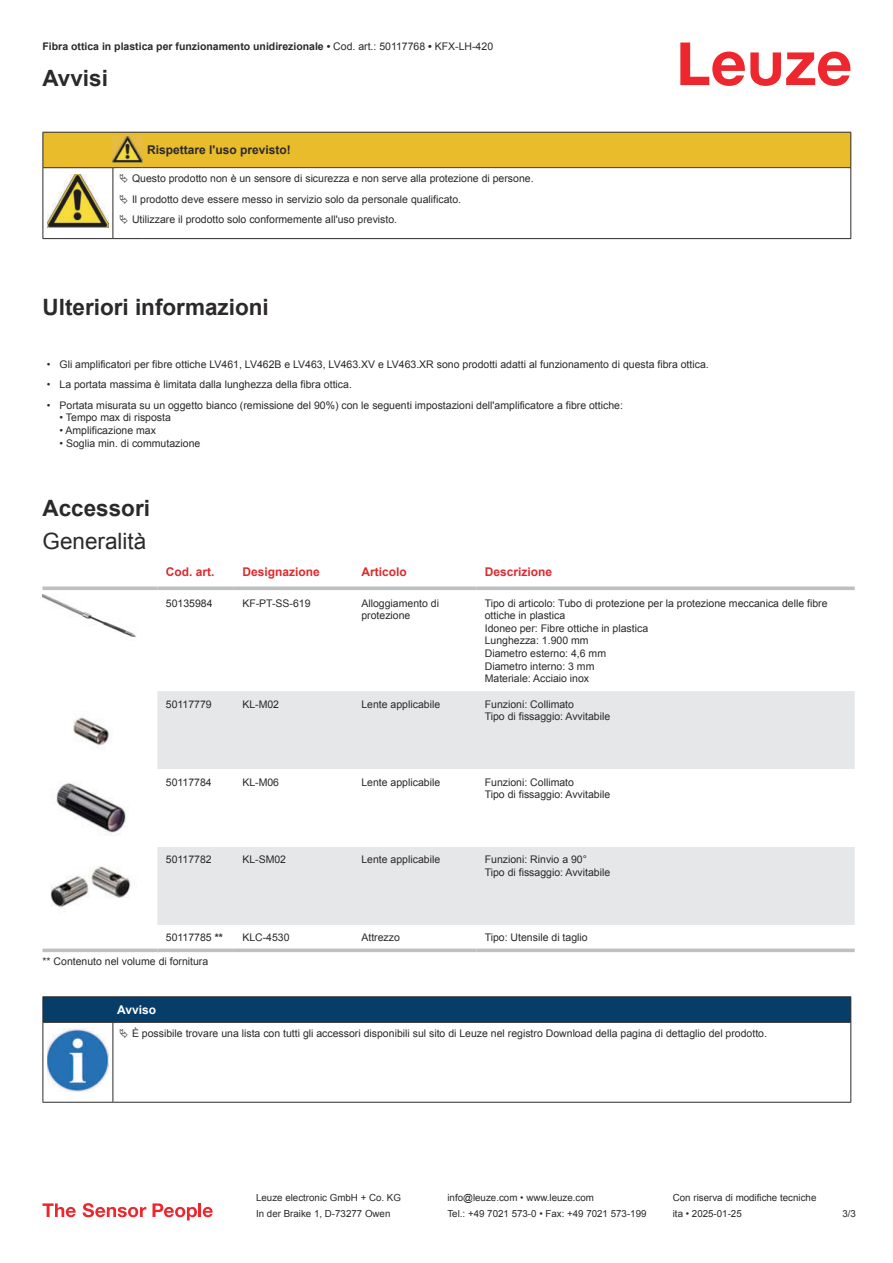
<style>
.page{position:relative;width:893px;height:1263px;background:#fff}
.page>*{position:absolute;margin:0;border:0;box-sizing:border-box;transform-origin:0 0}
.t1{font:700 22.5px "Arial";color:#2b292a}
.t2{font:22.5px "Arial";color:#2b292a}
.t3{font:700 12px "Arial";color:#db2a30}
.t4{font:700 12px "Arial";color:#2b292a}
.t5{font:700 12px "Arial";color:#fff}
.t6{font:10.5px/12.6px "Arial";color:#2b292a}
.t7{font:700 10.5px "Arial";color:#2b292a}
.t8{font:9.75px "Arial";color:#2b292a}
.s1{font-weight:400}
.s2{font-weight:700}
</style>
<div class="page">
<svg style="left:680px;top:43px;width:170px;height:43px"></svg>
<svg style="left:157px;top:691px;width:698px;height:234px;fill:#e6e7e9"></svg>
<svg style="left:43px;top:586px;width:114px;height:4px"></svg>
<svg style="left:157px;top:586px;width:77px;height:4px"></svg>
<svg style="left:234px;top:586px;width:119px;height:4px"></svg>
<svg style="left:353px;top:586px;width:123px;height:4px"></svg>
<svg style="left:476px;top:586px;width:379px;height:4px;background:#c5c7c8"></svg>
<svg style="left:43px;top:948px;width:114px;height:4px"></svg>
<svg style="left:157px;top:948px;width:77px;height:4px"></svg>
<svg style="left:234px;top:948px;width:119px;height:4px"></svg>
<svg style="left:353px;top:948px;width:123px;height:4px"></svg>
<svg style="left:476px;top:948px;width:379px;height:4px;background:#c6c8c9"></svg>
<img style="left:43px;top:594px;width:93px;height:44px">
<img style="left:73px;top:717px;width:36px;height:30px">
<img style="left:56px;top:783px;width:70px;height:53px">
<img style="left:50px;top:866px;width:81px;height:44px">
<svg style="left:44px;top:1023px;width:806px;height:79px"></svg>
<hr style="left:43px;top:996px;width:70px;height:1px;background:#2b292a">
<hr style="left:43px;top:1022px;width:70px;height:1px;background:#2b292a">
<hr style="left:113px;top:996px;width:738px;height:1px;background:#2b292a">
<svg style="left:43px;top:997px;width:808px;height:25px;background:#063c67"></svg>
<hr style="left:113px;top:1022px;width:738px;height:1px;background:#2b292a">
<hr style="left:43px;top:1023px;width:1px;height:75px;background:#2b292a">
<hr style="left:113px;top:1023px;width:1px;height:75px;background:#2b292a">
<hr style="left:850px;top:1023px;width:1px;height:75px;background:#2b292a">
<hr style="left:43px;top:1102px;width:70px;height:1px;background:#2b292a">
<hr style="left:113px;top:1102px;width:738px;height:1px;background:#2b292a">
<img style="left:47px;top:1029px;width:61px;height:62px">
<div style="left:115px;top:1023px;width:734px;height:20px;background:#fff"></div>
<svg style="left:43px;top:1203px;width:33px;height:14px"></svg>
<svg style="left:83px;top:1203px;width:63px;height:14px"></svg>
<svg style="left:153px;top:1203px;width:44px;height:17px"></svg>
<hr style="left:198px;top:1203px;width:3px;height:14px;background:#ed272d">
<svg style="left:203px;top:1207px;width:10px;height:10px"></svg>
<hr style="left:43px;top:238px;width:70px;height:1px;background:#2b292a">
<hr style="left:113px;top:238px;width:30px;height:1px;background:#2b292a">
<hr style="left:143px;top:238px;width:708px;height:1px;background:#2b292a">
<svg style="left:43px;top:132px;width:808px;height:106px"></svg>
<p class="t7" style="left:43px;top:43px;width:452px">Fibra ottica in plastica per funzionamento unidirezionale • <span class="s1">Cod. art.: 50117768</span> • <span class="s1">KFX-LH-420</span></p>
<h1 class="t1" style="left:43px;top:70px;width:67px">Avvisi</h1>
<p class="t4" style="left:147px;top:145px;width:145px">Rispettare l'uso previsto!</p>
<p class="t6" style="left:132px;top:170px;width:403px;line-height:20.2px">Questo prodotto non è un sensore di sicurezza e non serve alla protezione di persone.<br>Il prodotto deve essere messo in servizio solo da personale qualificato.<br>Utilizzare il prodotto solo conformemente all'uso previsto.</p>
<h1 class="t1" style="left:43px;top:299px;width:228px">Ulteriori informazioni</h1>
<p class="t6" style="left:47px;top:359px;width:663px">• Gli amplificatori per fibre ottiche LV461, LV462B e LV463, LV463.XV e LV463.XR sono prodotti adatti al funzionamento di questa fibra ottica.</p>
<p class="t6" style="left:47px;top:379px;width:307px">• La portata massima è limitata dalla lunghezza della fibra ottica.</p>
<p class="t6" style="left:47px;top:400px;width:578px">• Portata misurata su un oggetto bianco (remissione del 90%) con le seguenti impostazioni dell'amplificatore a fibre ottiche:</p>
<p class="t6" style="left:60px;top:412px;width:113px">• Tempo max di risposta</p>
<p class="t6" style="left:60px;top:425px;width:98px">• Amplificazione max</p>
<p class="t6" style="left:60px;top:437px;width:142px">• Soglia min. di commutazione</p>
<h1 class="t1" style="left:43px;top:499px;width:109px">Accessori</h1>
<h1 class="t2" style="left:43px;top:533px;width:105px">Generalità</h1>
<p class="t3" style="left:166px;top:567px;width:50px">Cod. art.</p>
<p class="t3" style="left:242px;top:567px;width:79px">Designazione</p>
<p class="t3" style="left:361px;top:567px;width:47px">Articolo</p>
<p class="t3" style="left:485px;top:567px;width:69px">Descrizione</p>
<p class="t6" style="left:166px;top:597px;width:48px">50135984</p>
<p class="t6" style="left:242px;top:597px;width:70px">KF-PT-SS-619</p>
<p class="t6" style="left:361px;top:597px;width:79px">Alloggiamento di protezione</p>
<p class="t6" style="left:485px;top:597px;width:344px">Tipo di articolo: Tubo di protezione per la protezione meccanica delle fibre ottiche in plastica<br>Idoneo per: Fibre ottiche in plastica<br>Lunghezza: 1.900 mm<br>Diametro esterno: 4,6 mm<br>Diametro interno: 3 mm<br>Materiale: Acciaio inox</p>
<p class="t6" style="left:166px;top:698px;width:47px">50117779</p>
<p class="t6" style="left:242px;top:698px;width:38px">KL-M02</p>
<p class="t6" style="left:361px;top:698px;width:80px">Lente applicabile</p>
<p class="t6" style="left:485px;top:698px;width:127px">Funzioni: Collimato<br>Tipo di fissaggio: Avvitabile</p>
<p class="t6" style="left:166px;top:776px;width:47px">50117784</p>
<p class="t6" style="left:242px;top:776px;width:38px">KL-M06</p>
<p class="t6" style="left:361px;top:776px;width:80px">Lente applicabile</p>
<p class="t6" style="left:485px;top:776px;width:127px">Funzioni: Collimato<br>Tipo di fissaggio: Avvitabile</p>
<p class="t6" style="left:166px;top:854px;width:47px">50117782</p>
<p class="t6" style="left:242px;top:854px;width:45px">KL-SM02</p>
<p class="t6" style="left:361px;top:854px;width:80px">Lente applicabile</p>
<p class="t6" style="left:485px;top:854px;width:127px">Funzioni: Rinvio a 90°<br>Tipo di fissaggio: Avvitabile</p>
<p class="t6" style="left:166px;top:932px;width:59px">50117785 <span class="s2">**</span></p>
<p class="t6" style="left:242px;top:932px;width:49px">KLC-4530</p>
<p class="t6" style="left:361px;top:932px;width:40px">Attrezzo</p>
<p class="t6" style="left:485px;top:932px;width:104px">Tipo: Utensile di taglio</p>
<p class="t6" style="left:43px;top:955px;width:167px">** Contenuto nel volume di fornitura</p>
<p class="t5" style="left:117px;top:1005px;width:40px">Avviso</p>
<p class="t6" style="left:132px;top:1028px;width:636px">È possibile trovare una lista con tutti gli accessori disponibili sul sito di Leuze nel registro Download della pagina di dettaglio del prodotto.</p>
<p class="t8" style="left:256px;top:1194px;width:146px">Leuze electronic GmbH + Co. KG</p>
<p class="t8" style="left:447px;top:1194px;width:148px">info@leuze.com • www.leuze.com</p>
<p class="t8" style="left:673px;top:1194px;width:145px">Con riserva di modifiche tecniche</p>
<p class="t8" style="left:256px;top:1210px;width:136px">In der Braike 1, D-73277 Owen</p>
<p class="t8" style="left:447px;top:1210px;width:201px">Tel.: +49 7021 573-0 • Fax: +49 7021 573-199</p>
<p class="t8" style="left:673px;top:1210px;width:70px">ita • 2025-01-25</p>
<p class="t8" style="left:842px;top:1210px;width:15px">3 /3</p>
</div>
